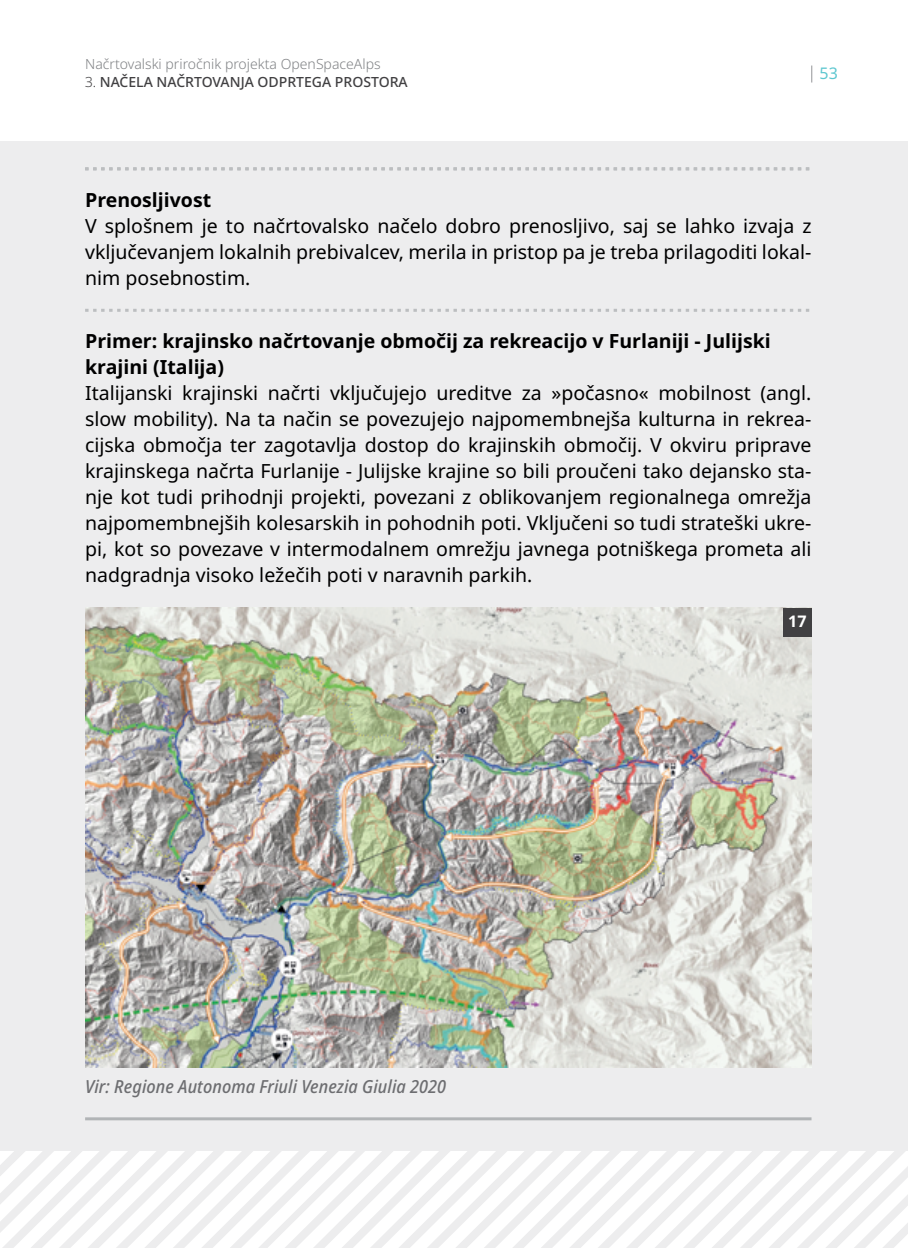
<style>
.page{position:relative;width:908px;height:1248px;background:#fff}
.page>*{position:absolute;margin:0;border:0;box-sizing:border-box;transform-origin:0 0}
.t1{font:19.6px/26px "Noto Sans";color:#000;text-align:justify}
.t2{font:700 19.6px/26px "Noto Sans";color:#000}
.t3{font:italic 500 semi-condensed 18px "Noto Sans";letter-spacing:.005em;color:#6d6e71}
.t4{font:16px "Noto Sans";color:#5ec7d0}
.t5{font:700 16px "Noto Sans";color:#fff}
.t6{font:300 14px "Noto Sans";color:#808285}
.t7{font:500 14px "Noto Sans";color:#414042}
.s1{font-weight:300}
</style>
<div class="page">
<div style="left:0;top:142px;width:907px;height:1105px;background:#ededee"></div>
<svg style="left:811px;top:65px;width:1px;height:17px"></svg>
<svg style="left:85px;top:167px;width:725px;height:3px"></svg>
<svg style="left:85px;top:309px;width:725px;height:3px"></svg>
<hr style="left:85px;top:1117px;width:726px;height:3px;background:#b1b4b6">
<img style="left:85px;top:607px;width:726px;height:460px">
<svg style="left:0;top:1151px;width:907px;height:96px"></svg>
<div style="left:782px;top:607px;width:29px;height:29px;background:#414042"></div>
<p class="t6" style="left:85px;top:54px;width:297px">Načrtovalski priročnik projekta OpenSpaceAlps</p>
<p class="t7" style="left:85px;top:72px;width:324px"><span class="s1">3.</span> NAČELA NAČRTOVANJA ODPRTEGA PROSTORA</p>
<p class="t4" style="left:819px;top:62px;width:20px">53</p>
<p class="t2" style="left:85px;top:187px;width:127px">Prenosljivost</p>
<p class="t1" style="left:85px;top:213px;width:727px">V splošnem je to načrtovalsko načelo dobro prenosljivo, saj se lahko izvaja z vključevanjem lokalnih prebivalcev, merila in pristop pa je treba prilagoditi lokal&shy;nim posebnostim.</p>
<p class="t2" style="left:85px;top:328px;width:687px">Primer: krajinsko načrtovanje območij za rekreacijo v Furlaniji - Julijski krajini (Italija)</p>
<p class="t1" style="left:85px;top:380px;width:727px">Italijanski krajinski načrti vključujejo ureditve za »počasno« mobilnost (angl. slow mobility). Na ta način se povezujejo najpomembnejša kulturna in rekrea&shy;cijska območja ter zagotavlja dostop do krajinskih območij. V okviru priprave krajinskega načrta Furlanije - Julijske krajine so bili proučeni tako dejansko sta&shy;nje kot tudi prihodnji projekti, povezani z oblikovanjem regionalnega omrežja najpomembnejših kolesarskih in pohodnih poti. Vključeni so tudi strateški ukre&shy;pi, kot so povezave v intermodalnem omrežju javnega potniškega prometa ali nadgradnja visoko ležečih poti v naravnih parkih.</p>
<p class="t5" style="left:787px;top:609px;width:20px">17</p>
<p class="t3" style="left:85px;top:1073px;width:362px">Vir: Regione Autonoma Friuli Venezia Giulia 2020</p>
</div>
